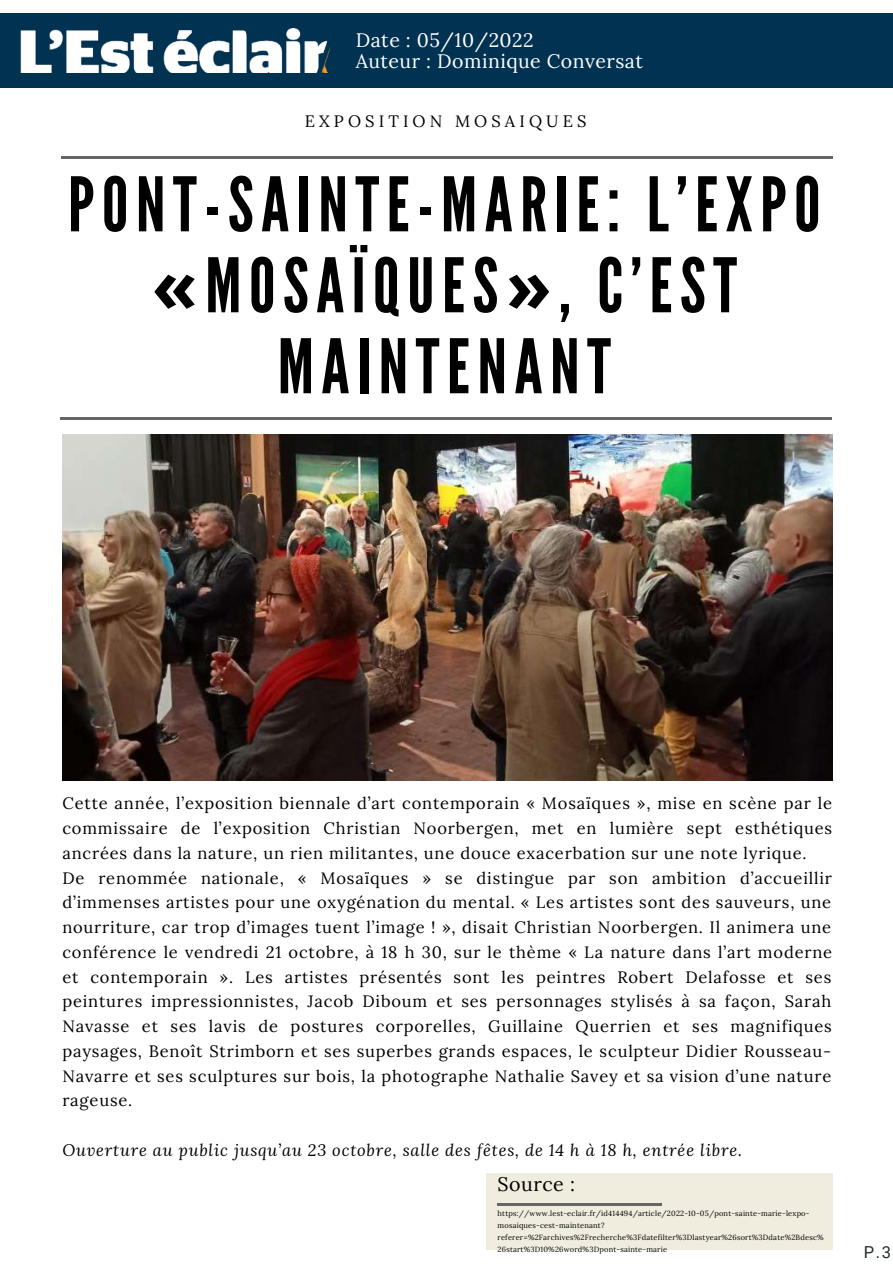
<style>
.page{position:relative;width:893px;height:1264px;background:#fff}
.page>*{position:absolute;margin:0;border:0;box-sizing:border-box;transform-origin:0 0}
.t1{font:75px/81px "League Gothic";letter-spacing:.1em;color:#000;text-align:center}
.t2{font:19.65px "Lora";letter-spacing:.025em;color:#000}
.t3{font:19.5px/21.3px "Lora";letter-spacing:.025em;color:#fff}
.t4{font:16.5px/24.8px "Lora";letter-spacing:.05em;color:#000}
.t5{font:italic 16.5px "Lora";letter-spacing:.05em;color:#000}
.t6{font:16.5px "Lora";letter-spacing:.25em;color:#000}
.t7{font:16.5px "Roboto";color:#232c31}
.t8{font:7.5px/11.9px "Lora";letter-spacing:.025em;color:#000}
.s1{font-family:"Noto Sans";font-weight:700}
</style>
<div class="page">
<img style="left:62px;top:434px;width:770px;height:346px">
<hr style="left:61px;top:156px;width:771px;height:2px;background:#666">
<hr style="left:60px;top:417px;width:771px;height:3px;background:#666">
<div style="left:0;top:13px;width:892px;height:75px;background:#013251"></div>
<img style="left:21px;top:28px;width:308px;height:44px">
<div style="left:486px;top:1173px;width:346px;height:76px;background:#f0edde"></div>
<hr style="left:497px;top:1203px;width:164px;height:2px;background:#666">
<p class="t3" style="left:356px;top:29px;width:289px">Date : 05/10/2022<br>Auteur : Dominique Conversat</p>
<p class="t6" style="left:305px;top:111px;width:283px">EXPOSITION MOSAIQUES</p>
<h1 class="t1" style="left:68px;top:166px;width:754px">PONT-SAINTE-MARIE: L’EXPO <span class="s1">«</span>MOSAÏQUES<span class="s1">»</span>, C’EST<br>MAINTENANT</h1>
<p class="t4" style="left:62px;top:791px;width:771px">Cette année, l’exposition biennale d’art contemporain « Mosaïques », mise en scène par le commissaire de l’exposition Christian Noorbergen, met en lumière sept esthétiques ancrées dans la nature, un rien militantes, une douce exacerbation sur une note lyrique.<br>De renommée nationale, « Mosaïques » se distingue par son ambition d’accueillir d’immenses artistes pour une oxygénation du mental. « Les artistes sont des sauveurs, une nourriture, car trop d’images tuent l’image ! », disait Christian Noorbergen. Il animera une conférence le vendredi 21 octobre, à 18 h 30, sur le thème « La nature dans l’art moderne et contemporain ». Les artistes présentés sont les peintres Robert Delafosse et ses peintures impressionnistes, Jacob Diboum et ses personnages stylisés à sa façon, Sarah Navasse et ses lavis de postures corporelles, Guillaine Querrien et ses magnifiques paysages, Benoît Strimborn et ses superbes grands espaces, le sculpteur Didier Rousseau-Navarre et ses sculptures sur bois, la photographe Nathalie Savey et sa vision d’une nature rageuse.</p>
<p class="t5" style="left:62px;top:1138px;width:681px">Ouverture au public jusqu’au 23 octobre, salle des fêtes, de 14 h à 18 h, entrée libre.</p>
<p class="t2" style="left:497px;top:1171px;width:79px">Source :</p>
<p class="t8" style="left:497px;top:1207px;width:327px">https://www.lest-eclair.fr/id414494/article/2022-10-05/pont-sainte-marie-lexpo&shy;mosaiques-cest-maintenant? referer=%2Farchives%2Frecherche%3Fdatefilter%3Dlastyear%26sort%3Ddate%2Bdesc% 26start%3D10%26word%3Dpont-sainte-marie</p>
<p class="t7" style="left:863px;top:1243px;width:29px">P.3</p>
</div>
